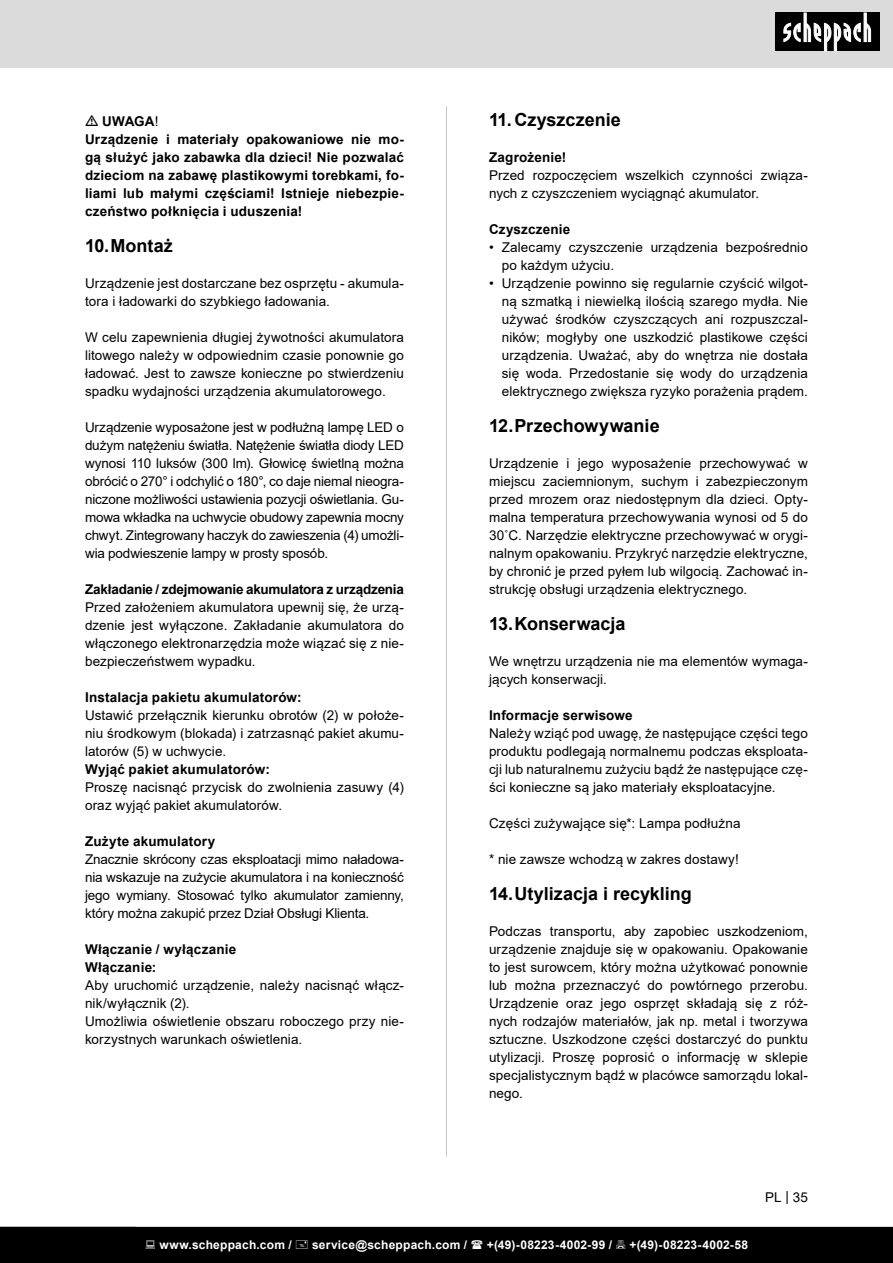
<style>
.page{position:relative;width:893px;height:1263px;background:#fff}
.page>*{position:absolute;margin:0;border:0;box-sizing:border-box;transform-origin:0 0}
.t1{font:700 18px "Arial";color:#000}
.Basiseinstellung{font:13.5px/18px "Arial";letter-spacing:.005em;color:#000;text-align:justify}
.Grundtext_Bold{font:700 13.5px/18px "Arial";letter-spacing:.015em;color:#000;text-align:justify}
.Subheadline{font:700 13.5px "Arial";letter-spacing:-.01em;color:#000}
.Subheadline-2{font:700 13.5px "Arial";letter-spacing:.015em;color:#000}
.Basiseinstellung-2{font:700 13.5px "Arial";letter-spacing:-.005em;color:#000}
.t2{font:700 12px "Arial";letter-spacing:.02em;color:#fff}
.s1{font-weight:400}
</style>
<div class="page">
<div style="left:0;top:0;width:893px;height:67px;background:#dbdbdb"></div>
<div style="left:775px;top:13px;width:105px;height:38px;background:#000"></div>
<svg style="left:783px;top:13px;width:88px;height:38px"></svg>
<hr style="left:446px;top:106px;width:1px;height:1051px;background:#c7c7c7">
<div style="left:0;top:1227px;width:893px;height:36px;background:#000"></div>
<p class="Basiseinstellung-2" style="left:102px;top:112px;width:58px">UWAGA<span class="s1">!</span></p>
<p class="Grundtext_Bold" style="left:85px;top:130px;width:320px">Urządzenie i materiały opakowaniowe nie mo&shy;gą służyć jako zabawka dla dzieci! Nie pozwalać dzieciom na zabawę plastikowymi torebkami, fo&shy;liami lub małymi częściami! Istnieje niebezpie&shy;czeństwo połknięcia i uduszenia!</p>
<p class="t1" style="left:85px;top:233px;width:89px">10.Montaż</p>
<p class="Basiseinstellung" style="left:85px;top:274px;width:320px">Urządzenie jest dostarczane bez osprzętu - akumula&shy;tora i ładowarki do szybkiego ładowania.</p>
<p class="Basiseinstellung" style="left:85px;top:328px;width:320px">W celu zapewnienia długiej żywotności akumulatora litowego należy w odpowiednim czasie ponownie go ładować. Jest to zawsze konieczne po stwierdzeniu spadku wydajności urządzenia akumulatorowego.</p>
<p class="Basiseinstellung" style="left:85px;top:418px;width:320px">Urządzenie wyposażone jest w podłużną lampę LED o dużym natężeniu światła. Natężenie światła diody LED wynosi 110 luksów (300 lm). Głowicę świetlną można obrócić o 270° i odchylić o 180°, co daje niemal nieogra&shy;niczone możliwości ustawienia pozycji oświetlania. Gu&shy;mowa wkładka na uchwycie obudowy zapewnia mocny chwyt. Zintegrowany haczyk do zawieszenia (4) umożli&shy;wia podwieszenie lampy w prosty sposób.</p>
<p class="Subheadline" style="left:85px;top:580px;width:320px">Zakładanie / zdejmowanie akumulatora z urządzenia</p>
<p class="Basiseinstellung" style="left:85px;top:598px;width:320px">Przed założeniem akumulatora upewnij się, że urzą&shy;dzenie jest wyłączone. Zakładanie akumulatora do włączonego elektronarzędzia może wiązać się z nie&shy;bezpieczeństwem wypadku.</p>
<p class="Subheadline-2" style="left:85px;top:688px;width:218px">Instalacja pakietu akumulatorów:</p>
<p class="Basiseinstellung" style="left:85px;top:706px;width:320px">Ustawić przełącznik kierunku obrotów (2) w położe&shy;niu środkowym (blokada) i zatrzasnąć pakiet akumu&shy;latorów (5) w uchwycie.</p>
<p class="Grundtext_Bold" style="left:85px;top:760px;width:186px">Wyjąć pakiet akumulatorόw:</p>
<p class="Basiseinstellung" style="left:85px;top:778px;width:320px">Proszę nacisnąć przycisk do zwolnienia zasuwy (4) oraz wyjąć pakiet akumulatorόw.</p>
<p class="Grundtext_Bold" style="left:85px;top:832px;width:132px">Zużyte akumulatory</p>
<p class="Basiseinstellung" style="left:85px;top:850px;width:320px">Znacznie skrócony czas eksploatacji mimo naładowa&shy;nia wskazuje na zużycie akumulatora i na konieczność jego wymiany. Stosować tylko akumulator zamienny, który można zakupić przez Dział Obsługi Klienta.</p>
<p class="Grundtext_Bold" style="left:85px;top:940px;width:153px">Włączanie / wyłączanie</p>
<p class="Grundtext_Bold" style="left:85px;top:958px;width:73px">Włączanie:</p>
<p class="Basiseinstellung" style="left:85px;top:976px;width:320px">Aby uruchomić urządzenie, należy nacisnąć włącz&shy;nik/wyłącznik (2).</p>
<p class="Basiseinstellung" style="left:85px;top:1012px;width:320px">Umożliwia oświetlenie obszaru roboczego przy nie&shy;korzystnych warunkach oświetlenia.</p>
<p class="t1" style="left:489px;top:107px;width:133px">11. Czyszczenie</p>
<p class="Grundtext_Bold" style="left:489px;top:148px;width:79px">Zagrożenie!</p>
<p class="Basiseinstellung" style="left:489px;top:166px;width:320px">Przed rozpoczęciem wszelkich czynności związa&shy;nych z czyszczeniem wyciągnąć akumulator.</p>
<p class="Grundtext_Bold" style="left:489px;top:220px;width:83px">Czyszczenie</p>
<p class="Basiseinstellung" style="left:502px;top:238px;width:308px;text-indent:-13px">• Zalecamy czyszczenie urządzenia bezpośrednio po każdym użyciu.</p>
<p class="Basiseinstellung" style="left:502px;top:274px;width:308px;text-indent:-13px">• Urządzenie powinno się regularnie czyścić wilgot&shy;ną szmatką i niewielką ilością szarego mydła. Nie używać środków czyszczących ani rozpuszczal&shy;ników; mogłyby one uszkodzić plastikowe części urządzenia. Uważać, aby do wnętrza nie dostała się woda. Przedostanie się wody do urządzenia elektrycznego zwiększa ryzyko porażenia prądem.</p>
<p class="t1" style="left:489px;top:413px;width:172px">12.Przechowywanie</p>
<p class="Basiseinstellung" style="left:489px;top:454px;width:320px">Urządzenie i jego wyposażenie przechowywać w miejscu zaciemnionym, suchym i zabezpieczonym przed mrozem oraz niedostępnym dla dzieci. Opty&shy;malna temperatura przechowywania wynosi od 5 do 30˚C. Narzędzie elektryczne przechowywać w orygi&shy;nalnym opakowaniu. Przykryć narzędzie elektryczne, by chronić je przed pyłem lub wilgocią. Zachować in&shy;strukcję obsługi urządzenia elektrycznego.</p>
<p class="t1" style="left:489px;top:611px;width:138px">13.Konserwacja</p>
<p class="Basiseinstellung" style="left:489px;top:652px;width:320px">We wnętrzu urządzenia nie ma elementów wymaga&shy;jących konserwacji.</p>
<p class="Grundtext_Bold" style="left:489px;top:706px;width:145px">Informacje serwisowe</p>
<p class="Basiseinstellung" style="left:489px;top:724px;width:320px">Należy wziąć pod uwagę, że następujące części tego produktu podlegają normalnemu podczas eksploata&shy;cji lub naturalnemu zużyciu bądź że następujące czę&shy;ści konieczne są jako materiały eksploatacyjne.</p>
<p class="Basiseinstellung" style="left:489px;top:814px;width:253px">Części zużywające się*: Lampa podłużna</p>
<p class="Basiseinstellung" style="left:489px;top:850px;width:251px">* nie zawsze wchodzą w zakres dostawy!</p>
<p class="t1" style="left:489px;top:881px;width:204px">14.Utylizacja i recykling</p>
<p class="Basiseinstellung" style="left:489px;top:922px;width:320px">Podczas transportu, aby zapobiec uszkodzeniom, urządzenie znajduje się w opakowaniu. Opakowanie to jest surowcem, który można użytkować ponownie lub można przeznaczyć do powtórnego przerobu.<br>Urządzenie oraz jego osprzęt składają się z róż&shy;nych rodzajów materiałów, jak np. metal i tworzywa sztuczne. Uszkodzone części dostarczyć do punktu utylizacji. Proszę poprosić o informację w sklepie specjalistycznym bądź w placówce samorządu lokal&shy;nego.</p>
<p class="Basiseinstellung" style="left:765px;top:1188px;width:44px">PL | 35</p>
<p class="t2" style="left:159px;top:1236px;width:134px">www.scheppach.com /</p>
<p class="t2" style="left:312px;top:1236px;width:157px">service@scheppach.com /</p>
<p class="t2" style="left:487px;top:1236px;width:127px">+(49)-08223-4002-99 /</p>
<p class="t2" style="left:629px;top:1236px;width:120px">+(49)-08223-4002-58</p>
</div>
